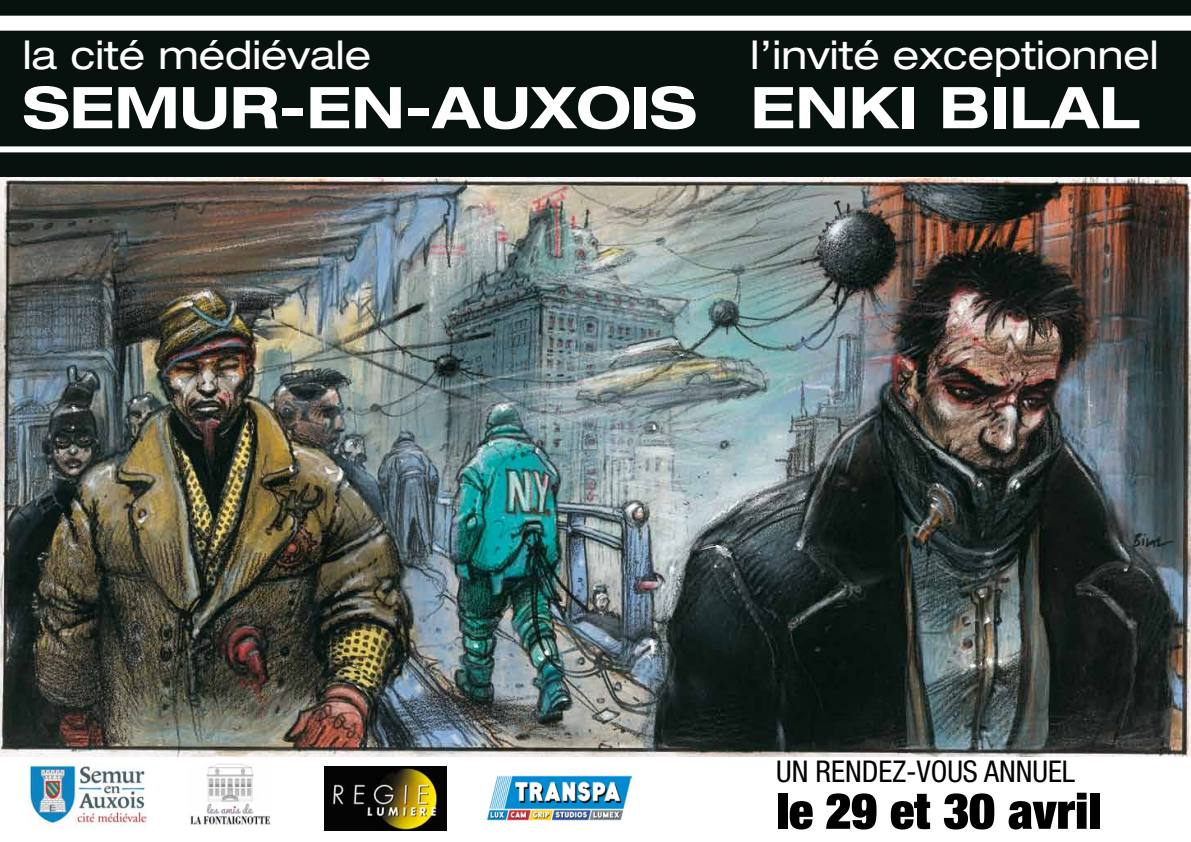
<style>
.page{position:relative;width:1191px;height:842px;background:#fff}
.page>*{position:absolute;margin:0;border:0;box-sizing:border-box;transform-origin:0 0}
.t1{font:700 expanded 57.6px "Helvetica Neue";color:#fff}
.t2{font:900 expanded 50px "Helvetica Neue";color:#000}
.t3{font:expanded 39.6px "Helvetica Neue";color:#fff}
.t4{font:condensed 30px "Helvetica Neue";color:#000}
</style>
<div class="page">
<div style="left:0;top:0;width:1191px;height:177px;background:#07120f"></div>
<img style="left:0;top:177px;width:1191px;height:579px">
<div style="left:0;top:16px;width:1191px;height:15px;background:#fff"></div>
<div style="left:0;top:146px;width:1191px;height:6px;background:#fff"></div>
<img style="left:28px;top:763px;width:118px;height:64px">
<img style="left:190px;top:763px;width:81px;height:63px">
<img style="left:325px;top:766px;width:121px;height:65px">
<img style="left:487px;top:775px;width:144px;height:46px">
<p class="t3" style="left:23px;top:31px;width:350px">la cité médiévale</p>
<h1 class="t1" style="left:23px;top:72px;width:675px">SEMUR-EN-AUXOIS</h1>
<p class="t3" style="left:750px;top:31px;width:409px">l’invité exceptionnel</p>
<h1 class="t1" style="left:750px;top:72px;width:392px">ENKI BILAL</h1>
<p class="t4" style="left:776px;top:754px;width:300px">UN RENDEZ-VOUS ANNUEL</p>
<p class="t2" style="left:776px;top:779px;width:326px">le 29 et 30 avril</p>
</div>
